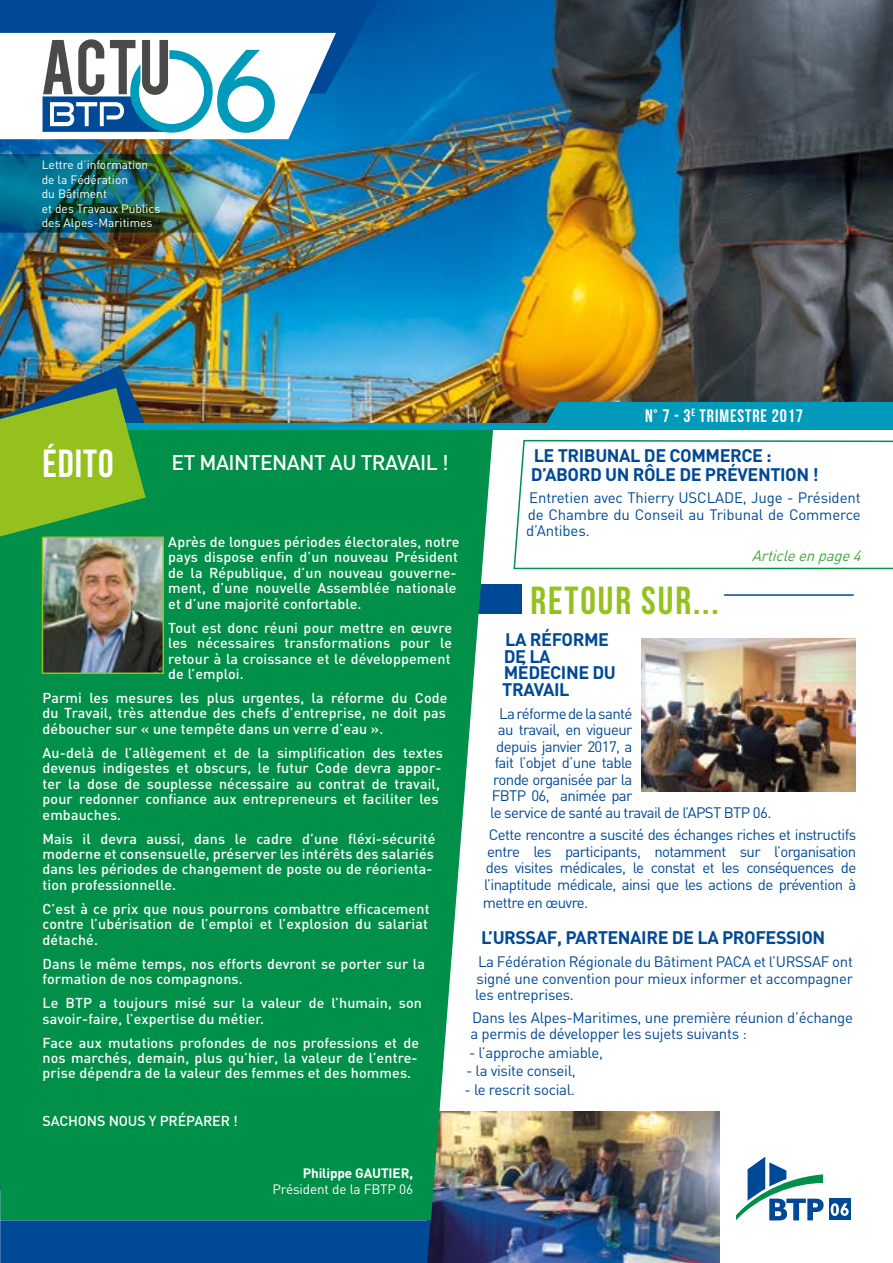
<style>
.page{position:relative;width:893px;height:1263px;background:#fff}
.page>*{position:absolute;margin:0;border:0;box-sizing:border-box;transform-origin:0 0}
.t1{font:39.15px "Bebas Neue";letter-spacing:.05em;color:#95c11f}
.t2{font:39.15px "Bebas Neue";letter-spacing:.025em;color:#fff}
.t3{font:500 21px "DIN";letter-spacing:-.025em;color:#fff}
.t4{font:700 18px/16.5px "DIN";letter-spacing:-.025em;color:#004996}
.t5{font:18px "Bebas Neue";letter-spacing:.05em;color:#fff}
.t6{font:15px/16.5px "DIN";letter-spacing:-.04em;color:#004996;text-align:justify}
.t7{font:15px/16.5px "DIN";letter-spacing:-.02em;color:#004996}
.t8{font:italic 15px "DIN";color:#3fa535}
.t9{font:500 14.25px/15.5px "DIN";letter-spacing:.01em;color:#fff}
.t10{font:500 14.25px "DIN";letter-spacing:-.01em;color:#fff}
.t11{font:13.5px "DIN";letter-spacing:-.01em;color:#fff}
.t12{font:700 13.5px "DIN";letter-spacing:-.01em;color:#fff}
.t13{font:12px/14.4px "DIN";color:#fff}
</style>
<div class="page">
<div style="left:443px;top:585px;width:79px;height:29px;background:#004996"></div>
<hr style="left:724px;top:594px;width:130px;height:2px;background:#004996">
<img style="left:431px;top:1112px;width:288px;height:151px">
<img style="left:0;top:0;width:893px;height:423px">
<svg style="left:0;top:0;width:378px;height:139px"></svg>
<svg style="left:0;top:429px;width:493px;height:791px;background:#0f9554"></svg>
<div style="left:122px;top:423px;width:771px;height:6px;background:#009bba"></div>
<div style="left:543px;top:402px;width:350px;height:21px;background:#009bba"></div>
<div style="left:0;top:1220px;width:431px;height:43px;background:#004996"></div>
<img style="left:0;top:365px;width:168px;height:175px">
<img style="left:45px;top:539px;width:116px;height:132px">
<div style="left:42px;top:536px;width:122px;height:138px;border:2px solid #95c11f"></div>
<div style="left:829px;top:1198px;width:21px;height:22px;background:#004996"></div>
<svg style="left:736px;top:1157px;width:88px;height:63px"></svg>
<svg style="left:831px;top:1203px;width:18px;height:13px"></svg>
<img style="left:0;top:154px;width:249px;height:79px">
<img style="left:641px;top:639px;width:214px;height:152px">
<svg style="left:513px;top:439px;width:380px;height:131px"></svg>
<p class="t13" style="left:42px;top:158px;width:120px">Lettre d’information de la Fédération<br>du Bâtiment<br>et des Travaux Publics des Alpes-Maritimes</p>
<p class="t5" style="left:645px;top:406px;width:159px">N° 7 - 3<sup>E</sup> TRIMESTRE 2017</p>
<p class="t4" style="left:531px;top:446px;width:289px;line-height:18.5px">LE TRIBUNAL DE COMMERCE :<br>D’ABORD UN RÔLE DE PRÉVENTION !</p>
<p class="t6" style="left:526px;top:489px;width:336px">Entretien avec Thierry USCLADE, Juge - Président de Chambre du Conseil au Tribunal de Commerce d’Antibes.</p>
<p class="t8" style="left:752px;top:546px;width:115px">Articleenpage4</p>
<h1 class="t2" style="left:43px;top:442px;width:73px">ÉDITO</h1>
<h2 class="t3" style="left:172px;top:449px;width:279px">ET MAINTENANT AU TRAVAIL !</h2>
<p class="t9" style="left:168px;top:533px;width:293px">Après de longues périodes électorales, notre pays dispose enfin d’un nouveau Président de la République, d’un nouveau gouverne&shy;ment, d’une nouvelle Assemblée nationale et d’une majorité confortable.</p>
<p class="t9" style="left:168px;top:619px;width:285px;text-align:justify">Tout est donc réuni pour mettre en œuvre les nécessaires transformations pour le retour à la croissance et le développement de l’emploi.</p>
<p class="t9" style="left:43px;top:689px;width:407px;text-align:justify">Parmi les mesures les plus urgentes, la réforme du Code du Travail, très attendue des chefs d’entreprise, ne doit pas déboucher sur « une tempête dans un verre d’eau ».</p>
<p class="t9" style="left:43px;top:744px;width:402px">Au-delà de l’allègement et de la simplification des textes devenus indigestes et obscurs, le futur Code devra appor&shy;ter la dose de souplesse nécessaire au contrat de travail, pour redonner confiance aux entrepreneurs et faciliter les embauches.</p>
<p class="t9" style="left:43px;top:830px;width:395px">Mais il devra aussi, dans le cadre d’une fléxi-sécurité moderne et consensuelle, préserver les intérêts des salariés dans les périodes de changement de poste ou de réorienta&shy;tion professionnelle.</p>
<p class="t9" style="left:43px;top:900px;width:389px;text-align:justify">C’est à ce prix que nous pourrons combattre efficacement contre l’ubérisation de l’emploi et l’explosion du salariat détaché.</p>
<p class="t9" style="left:43px;top:955px;width:384px">Dans le même temps, nos efforts devront se porter sur la formation de nos compagnons.</p>
<p class="t9" style="left:43px;top:995px;width:381px">Le BTP a toujours misé sur la valeur de l’humain, son savoir-faire, l’expertise du métier.</p>
<p class="t9" style="left:43px;top:1034px;width:378px;text-align:justify">Face aux mutations profondes de nos professions et de nos marchés, demain, plus qu’hier, la valeur de l’entre&shy;prise dépendra de la valeur des femmes et des hommes.</p>
<p class="t10" style="left:43px;top:1112px;width:197px">SACHONS NOUS Y PRÉPARER !</p>
<h1 class="t1" style="left:530px;top:579px;width:190px">RETOUR SUR...</h1>
<p class="t4" style="left:502px;top:631px;width:115px">LA RÉFORME<br>DE LA<br>MÉDECINE DU<br>TRAVAIL</p>
<p class="t6" style="left:499px;top:705px;width:135px">La réforme de la santé</p>
<p class="t6" style="left:498px;top:721px;width:136px">au travail, en vigueur</p>
<p class="t6" style="left:496px;top:738px;width:138px">depuis janvier 2017, a</p>
<p class="t6" style="left:495px;top:754px;width:139px">fait l’objet d’une table</p>
<p class="t6" style="left:493px;top:771px;width:141px">ronde organisée par la</p>
<p class="t6" style="left:492px;top:787px;width:142px">FBTP 06, animée par</p>
<p class="t6" style="left:490px;top:804px;width:283px">le service de santé au travail de l’APST BTP 06.</p>
<p class="t6" style="left:484px;top:826px;width:374px;text-align:center">Cette rencontre a suscité des échanges riches et instructifs entre les participants, notamment sur l’organisation des visites médicales, le constat et les conséquences de l’inaptitude médicale, ainsi que les actions de prévention à</p>
<p class="t6" style="left:483px;top:894px;width:107px">mettre en œuvre.</p>
<p class="t4" style="left:481px;top:928px;width:346px">L’URSSAF, PARTENAIRE DE LA PROFESSION</p>
<p class="t6" style="left:475px;top:953px;width:380px">La Fédération Régionale du Bâtiment PACA et l’URSSAF ont signé une convention pour mieux informer et accompagner les entreprises.</p>
<p class="t7" style="left:470px;top:1009px;width:384px">Dans les Alpes-Maritimes, une première réunion d’échange a permis de développer les sujets suivants :</p>
<p class="t7" style="left:469px;top:1044px;width:136px">- l’approche amiable,</p>
<p class="t7" style="left:466px;top:1062px;width:111px">- la visite conseil,</p>
<p class="t7" style="left:464px;top:1080px;width:112px">- le rescrit social.</p>
<p class="t12" style="left:303px;top:1164px;width:112px">Philippe GAUTIER,</p>
<p class="t11" style="left:273px;top:1181px;width:142px">Président de la FBTP 06</p>
</div>
